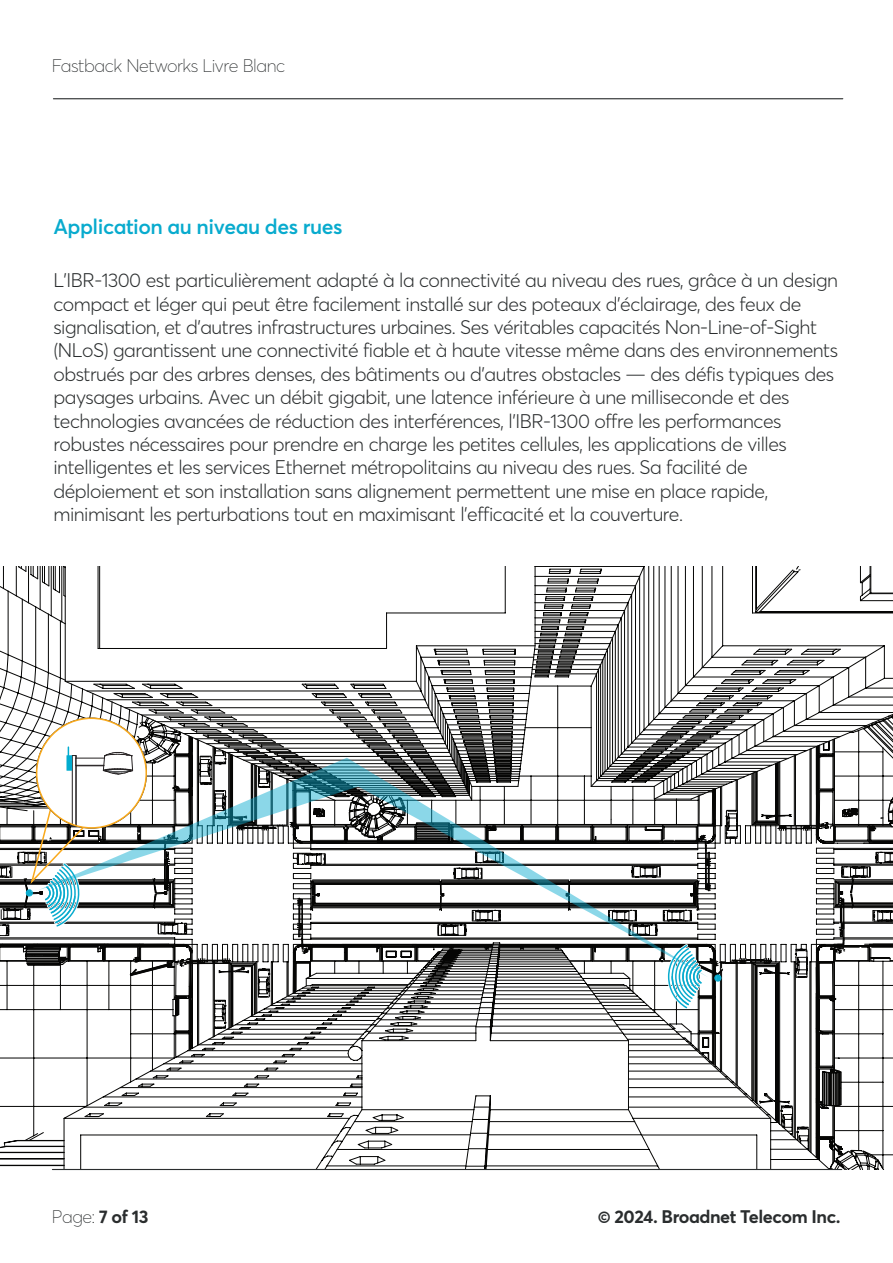
<style>
.page{position:relative;width:893px;height:1263px;background:#fff}
.page>*{position:absolute;margin:0;border:0;box-sizing:border-box;transform-origin:0 0}
.t1{font:600 21px "Averta Std PE";letter-spacing:-.025em;color:#08abce}
.t2{font:300 19.5px/23.4px "Averta Std PE";letter-spacing:-.025em;color:#2a2d2e}
.t3{font:100 18px "Averta Std PE";letter-spacing:-.025em;color:#2a2d2e}
.t4{font:700 18px "Averta Std PE";letter-spacing:-.025em;color:#2a2d2e}
.s1{font-weight:700}
</style>
<div class="page">
<hr style="left:53px;top:98px;width:790px;height:1px;background:#2a2d2e">
<svg style="left:0;top:566px;width:893px;height:604px"></svg>
<svg style="left:38px;top:758px;width:670px;height:219px"></svg>
<p class="t3" style="left:52px;top:53px;width:235px">Fastback Networks Livre Blanc</p>
<p class="t1" style="left:53px;top:212px;width:290px">Application au niveau des rues</p>
<p class="t2" style="left:53px;top:268px;width:786px">L’IBR-1300 est particulièrement adapté à la connectivité au niveau des rues, grâce à un design compact et léger qui peut être facilement installé sur des poteaux d’éclairage, des feux de signalisation, et d’autres infrastructures urbaines. Ses véritables capacités Non-Line-of-Sight (NLoS) garantissent une connectivité fiable et à haute vitesse même dans des environnements obstrués par des arbres denses, des bâtiments ou d’autres obstacles — des défis typiques des paysages urbains. Avec un débit gigabit, une latence inférieure à une milliseconde et des technologies avancées de réduction des interférences, l’IBR-1300 offre les performances robustes nécessaires pour prendre en charge les petites cellules, les applications de villes intelligentes et les services Ethernet métropolitains au niveau des rues. Sa facilité de déploiement et son installation sans alignement permettent une mise en place rapide, minimisant les perturbations tout en maximisant l’efficacité et la couverture.</p>
<p class="t3" style="left:52px;top:1205px;width:98px">Page: <span class="s1">7 of 13</span></p>
<p class="t4" style="left:598px;top:1204px;width:245px">© 2024. Broadnet Telecom Inc.</p>
</div>
